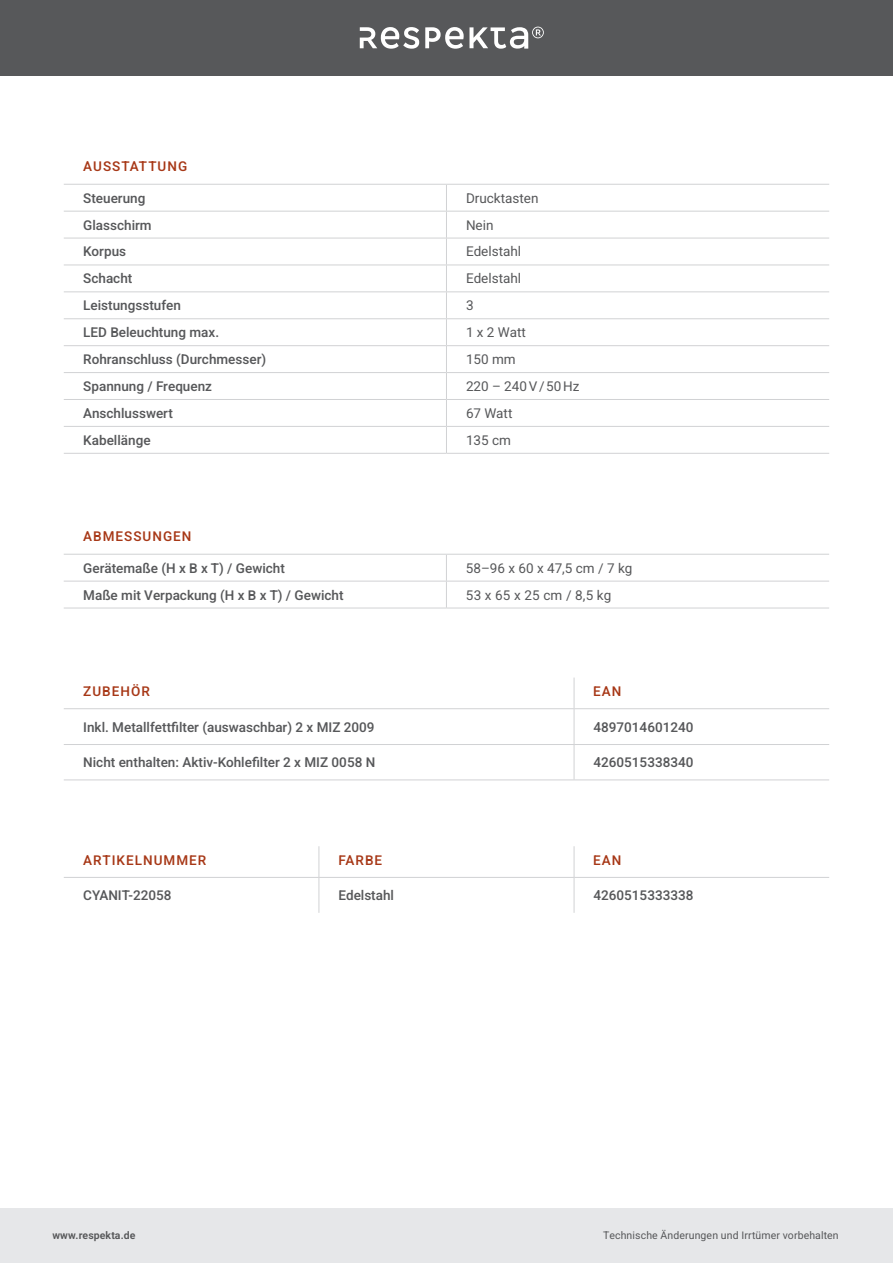
<style>
.page{position:relative;width:893px;height:1263px;background:#fff}
.page>*{position:absolute;margin:0;border:0;box-sizing:border-box;transform-origin:0 0}
.t1{font:13.5px "Heebo";color:#57585a}
.t2{font:13.5px "Heebo";letter-spacing:.075em;color:#a73817}
.t3{font:10.5px "Heebo";letter-spacing:.01em;color:#57585a}
.t4{font:600 10.5px "Heebo";letter-spacing:.01em;color:#57585a}
</style>
<div class="page">
<div style="left:0;top:0;width:893px;height:75px;background:#57585a"></div>
<div style="left:0;top:1208px;width:893px;height:55px;background:#e6e7e9"></div>
<svg style="left:360px;top:27px;width:59px;height:22px"></svg>
<svg style="left:425px;top:27px;width:119px;height:22px"></svg>
<hr style="left:64px;top:318px;width:382px;height:1px;background:#d1d2d4">
<hr style="left:446px;top:318px;width:383px;height:1px;background:#d1d2d4">
<svg style="left:446px;top:185px;width:1px;height:268px"></svg>
<hr style="left:64px;top:345px;width:382px;height:1px;background:#d1d2d4">
<hr style="left:446px;top:345px;width:383px;height:1px;background:#d1d2d4">
<hr style="left:64px;top:372px;width:382px;height:1px;background:#d1d2d4">
<hr style="left:446px;top:372px;width:383px;height:1px;background:#d1d2d4">
<hr style="left:64px;top:399px;width:382px;height:1px;background:#d1d2d4">
<hr style="left:446px;top:399px;width:383px;height:1px;background:#d1d2d4">
<hr style="left:64px;top:426px;width:382px;height:1px;background:#d1d2d4">
<hr style="left:446px;top:426px;width:383px;height:1px;background:#d1d2d4">
<hr style="left:64px;top:453px;width:382px;height:1px;background:#d1d2d4">
<hr style="left:446px;top:453px;width:383px;height:1px;background:#d1d2d4">
<hr style="left:64px;top:184px;width:382px;height:1px;background:#d1d2d4">
<hr style="left:446px;top:184px;width:383px;height:1px;background:#d1d2d4">
<hr style="left:64px;top:211px;width:382px;height:1px;background:#d1d2d4">
<hr style="left:446px;top:211px;width:383px;height:1px;background:#d1d2d4">
<hr style="left:64px;top:238px;width:382px;height:1px;background:#d1d2d4">
<hr style="left:446px;top:238px;width:383px;height:1px;background:#d1d2d4">
<hr style="left:64px;top:265px;width:382px;height:1px;background:#d1d2d4">
<hr style="left:446px;top:265px;width:383px;height:1px;background:#d1d2d4">
<hr style="left:64px;top:291px;width:382px;height:1px;background:#d1d2d4">
<hr style="left:446px;top:291px;width:383px;height:1px;background:#d1d2d4">
<hr style="left:64px;top:554px;width:382px;height:1px;background:#d1d2d4">
<hr style="left:446px;top:554px;width:383px;height:1px;background:#d1d2d4">
<hr style="left:64px;top:581px;width:382px;height:1px;background:#d1d2d4">
<hr style="left:446px;top:581px;width:383px;height:1px;background:#d1d2d4">
<svg style="left:446px;top:555px;width:1px;height:53px"></svg>
<hr style="left:64px;top:608px;width:382px;height:1px;background:#d1d2d4">
<hr style="left:446px;top:608px;width:383px;height:1px;background:#d1d2d4">
<hr style="left:319px;top:878px;width:1px;height:35px;background:#d1d2d4">
<hr style="left:574px;top:878px;width:1px;height:35px;background:#d1d2d4">
<hr style="left:319px;top:846px;width:1px;height:31px;background:#d1d2d4">
<hr style="left:574px;top:846px;width:1px;height:31px;background:#d1d2d4">
<hr style="left:64px;top:877px;width:255px;height:1px;background:#d1d2d4">
<hr style="left:319px;top:877px;width:255px;height:1px;background:#d1d2d4">
<hr style="left:574px;top:877px;width:255px;height:1px;background:#d1d2d4">
<hr style="left:574px;top:709px;width:1px;height:35px;background:#d1d2d4">
<hr style="left:574px;top:745px;width:1px;height:34px;background:#d1d2d4">
<hr style="left:574px;top:677px;width:1px;height:31px;background:#d1d2d4">
<hr style="left:64px;top:744px;width:510px;height:1px;background:#d1d2d4">
<hr style="left:574px;top:744px;width:255px;height:1px;background:#d1d2d4">
<hr style="left:64px;top:708px;width:510px;height:1px;background:#d1d2d4">
<hr style="left:574px;top:708px;width:255px;height:1px;background:#d1d2d4">
<hr style="left:64px;top:779px;width:510px;height:1px;background:#d1d2d4">
<hr style="left:574px;top:779px;width:255px;height:1px;background:#d1d2d4">
<p class="t2" style="left:83px;top:157px;width:105px">AUSSTATTUNG</p>
<p class="t1" style="left:83px;top:188px;width:64px">Steuerung</p>
<p class="t1" style="left:466px;top:188px;width:74px">Drucktasten</p>
<p class="t1" style="left:83px;top:215px;width:70px">Glasschirm</p>
<p class="t1" style="left:466px;top:215px;width:29px">Nein</p>
<p class="t1" style="left:83px;top:242px;width:44px">Korpus</p>
<p class="t1" style="left:466px;top:242px;width:57px">Edelstahl</p>
<p class="t1" style="left:83px;top:269px;width:51px">Schacht</p>
<p class="t1" style="left:466px;top:269px;width:57px">Edelstahl</p>
<p class="t1" style="left:83px;top:296px;width:99px">Leistungsstufen</p>
<p class="t1" style="left:466px;top:296px;width:9px">3</p>
<p class="t1" style="left:83px;top:323px;width:137px">LED Beleuchtung max.</p>
<p class="t1" style="left:466px;top:323px;width:61px">1 x 2 Watt</p>
<p class="t1" style="left:83px;top:350px;width:184px">Rohranschluss (Durchmesser)</p>
<p class="t1" style="left:466px;top:350px;width:51px">150 mm</p>
<p class="t1" style="left:83px;top:377px;width:130px">Spannung / Frequenz</p>
<p class="t1" style="left:466px;top:377px;width:115px">220 – 240V/50Hz</p>
<p class="t1" style="left:83px;top:404px;width:91px">Anschlusswert</p>
<p class="t1" style="left:466px;top:404px;width:48px">67 Watt</p>
<p class="t1" style="left:83px;top:431px;width:69px">Kabellänge</p>
<p class="t1" style="left:466px;top:431px;width:47px">135 cm</p>
<p class="t2" style="left:83px;top:527px;width:110px">ABMESSUNGEN</p>
<p class="t1" style="left:83px;top:558px;width:203px">Gerätemaße (H x B x T) / Gewicht</p>
<p class="t1" style="left:466px;top:558px;width:168px">58–96 x 60 x 47,5 cm / 7 kg</p>
<p class="t1" style="left:83px;top:585px;width:262px">Maße mit Verpackung (H x B x T) / Gewicht</p>
<p class="t1" style="left:466px;top:585px;width:147px">53 x 65 x 25 cm / 8,5 kg</p>
<p class="t2" style="left:83px;top:682px;width:68px">ZUBEHÖR</p>
<p class="t2" style="left:593px;top:682px;width:30px">EAN</p>
<p class="t1" style="left:83px;top:718px;width:293px">Inkl. Metallfettfilter (auswaschbar) 2 x MIZ 2009</p>
<p class="t1" style="left:594px;top:718px;width:101px">4897014601240</p>
<p class="t1" style="left:83px;top:753px;width:293px">Nicht enthalten: Aktiv-Kohlefilter 2 x MIZ 0058 N</p>
<p class="t1" style="left:594px;top:753px;width:101px">4260515338340</p>
<p class="t2" style="left:83px;top:850px;width:125px">ARTIKELNUMMER</p>
<p class="t2" style="left:338px;top:850px;width:45px">FARBE</p>
<p class="t2" style="left:593px;top:850px;width:30px">EAN</p>
<p class="t1" style="left:83px;top:886px;width:90px">CYANIT-22058</p>
<p class="t1" style="left:338px;top:886px;width:57px">Edelstahl</p>
<p class="t1" style="left:594px;top:886px;width:101px">4260515333338</p>
<p class="t4" style="left:52px;top:1228px;width:85px">www.respekta.de</p>
<p class="t3" style="left:603px;top:1228px;width:237px">Technische Änderungen und Irrtümer vorbehalten</p>
</div>
